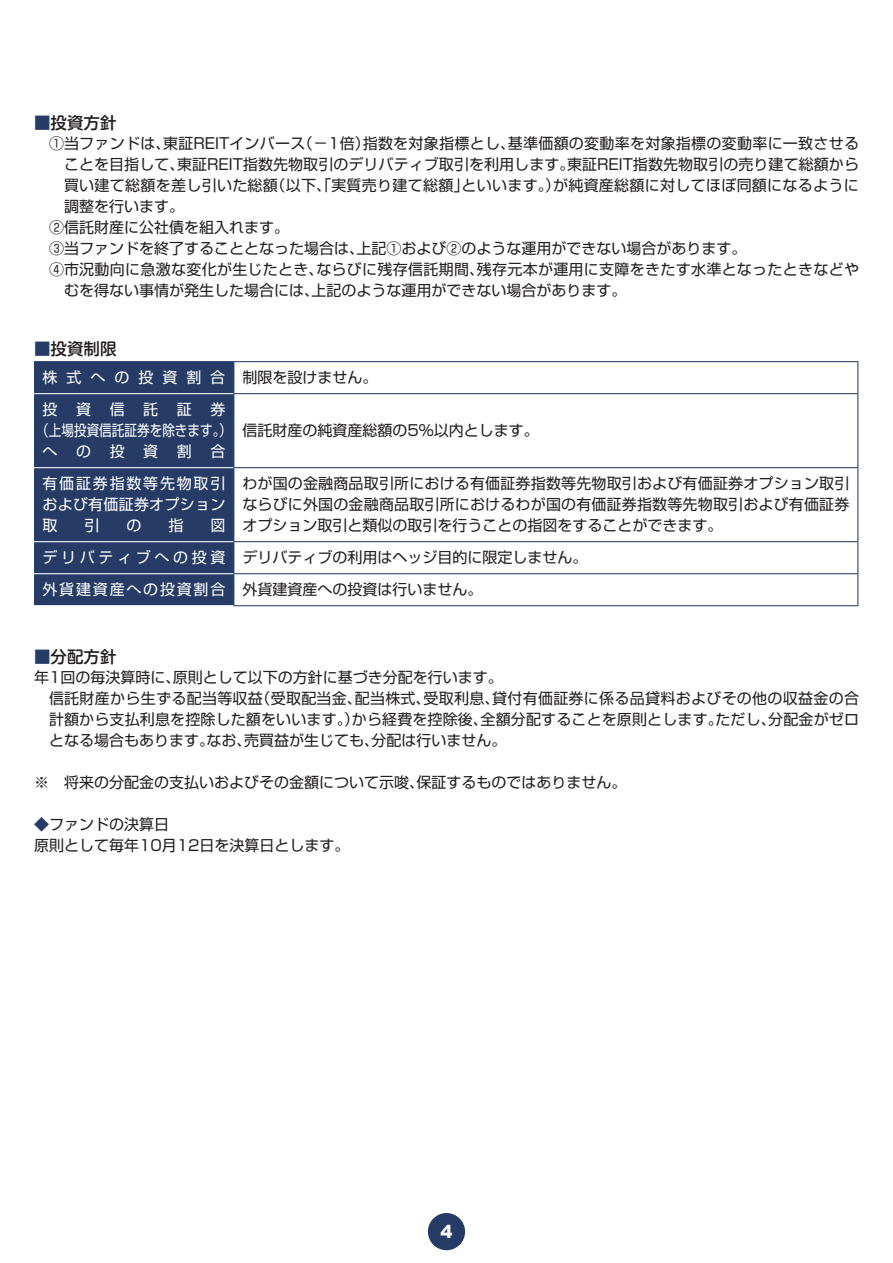
<style>
.page{position:relative;width:893px;height:1263px;background:#fff}
.page>*{position:absolute;margin:0;border:0;box-sizing:border-box;transform-origin:0 0}
.t1{font:900 18px "Arial";color:#fff}
.t2{font:500 16.5px "Shin M Go Pro";color:#231f20}
.t3{font:15px/21px "Shin Go Pro";color:#231f20}
.t4{font:15px "Shin Go Pro";letter-spacing:.02em;color:#231f20}
.t5{font:15px/21px "Shin Go Pro";letter-spacing:.015em;color:#fff;text-align:justify}
.t6{font:15px/32px "Shin Go Pro";letter-spacing:.6em;color:#fff}
.t7{font:15px/21px "Shin Go Pro";letter-spacing:.015em;color:#fff;text-align:center;scale:.84 1}
.s1{color:#263c67}
.s2{color:#231f20}
.s3{color:#fff}
</style>
<div class="page">
<div style="left:428px;top:1213px;width:37px;height:37px;background:#263c67;border-radius:50%"></div>
<div style="left:34px;top:362px;width:199px;height:243px;background:#263c67"></div>
<hr style="left:34px;top:361px;width:200px;height:1px;background:#263c67">
<hr style="left:234px;top:361px;width:624px;height:1px;background:#263c67">
<hr style="left:233px;top:362px;width:1px;height:31px;background:#263c67">
<hr style="left:857px;top:362px;width:1px;height:31px;background:#263c67">
<hr style="left:233px;top:393px;width:625px;height:1px;background:#263c67">
<hr style="left:233px;top:394px;width:1px;height:73px;background:#263c67">
<hr style="left:857px;top:394px;width:1px;height:73px;background:#263c67">
<hr style="left:233px;top:467px;width:625px;height:1px;background:#263c67">
<hr style="left:233px;top:468px;width:1px;height:73px;background:#263c67">
<hr style="left:857px;top:468px;width:1px;height:73px;background:#263c67">
<hr style="left:233px;top:541px;width:625px;height:1px;background:#263c67">
<hr style="left:233px;top:542px;width:1px;height:31px;background:#263c67">
<hr style="left:857px;top:542px;width:1px;height:31px;background:#263c67">
<hr style="left:233px;top:573px;width:625px;height:1px;background:#263c67">
<hr style="left:233px;top:574px;width:1px;height:31px;background:#263c67">
<hr style="left:857px;top:574px;width:1px;height:31px;background:#263c67">
<hr style="left:233px;top:605px;width:625px;height:1px;background:#263c67">
<hr style="left:34px;top:393px;width:199px;height:1px;background:#fff">
<hr style="left:34px;top:467px;width:199px;height:1px;background:#fff">
<hr style="left:34px;top:541px;width:199px;height:1px;background:#fff">
<hr style="left:34px;top:573px;width:199px;height:1px;background:#fff">
<p class="t2" style="left:34px;top:110px;width:84px"><span class="s1">■</span>投資方針</p>
<p class="t4" style="left:49px;top:131px;width:812px">①当ファンドは、東証REITインバース（－1倍）指数を対象指標とし、基準価額の変動率を対象指標の変動率に一致させる</p>
<p class="t3" style="left:64px;top:152px;width:796px">ことを目指して、東証REIT指数先物取引のデリバティブ取引を利用します。東証REIT指数先物取引の売り建て総額から</p>
<p class="t4" style="left:64px;top:173px;width:796px">買い建て総額を差し引いた総額（以下、「実質売り建て総額」といいます。）が純資産総額に対してほぼ同額になるように</p>
<p class="t3" style="left:64px;top:194px;width:121px">調整を行います。</p>
<p class="t3" style="left:49px;top:215px;width:241px">②信託財産に公社債を組入れます。</p>
<p class="t3" style="left:49px;top:236px;width:699px">③当ファンドを終了することとなった場合は、上記①および②のような運用ができない場合があります。</p>
<p class="t4" style="left:49px;top:257px;width:811px">④市況動向に急激な変化が生じたとき、ならびに残存信託期間、残存元本が運用に支障をきたす水準となったときなどや</p>
<p class="t3" style="left:64px;top:278px;width:564px">むを得ない事情が発生した場合には、上記のような運用ができない場合があります。</p>
<p class="t2" style="left:34px;top:335px;width:84px"><span class="s1">■</span>投資制限</p>
<p class="t6" style="left:43px;top:360px;width:336px">株式への投資割合 <span class="s2">制限を設けません。</span>投資信託証券</p>
<p class="t7" style="left:36px;top:418px;width:234px">（上場投資信託証券を除きます。）への投資割合</p>
<p class="t3" style="left:242px;top:418px;width:298px">信託財産の純資産総額の5％以内とします。</p>
<p class="t5" style="left:43px;top:471px;width:184px">有価証券指数等先物取引および有価証券オプション取</p>
<p class="t3" style="left:242px;top:471px;width:609px;text-align:justify">わが国の金融商品取引所における有価証券指数等先物取引および有価証券オプション取引ならびに外国の金融商品取引所におけるわが国の有価証券指数等先物取引および有価証券オプション取引と類似の取引を行うことの指図をすることができます。</p>
<p class="t3" style="left:43px;top:540px;width:546px;line-height:32px"><span class="s3">デリバティブへの投資</span> デリバティブの利用はヘッジ目的に限定しません。<span class="s3">外貨建資産への投資割合</span> 外貨建資産への投資は行いません。</p>
<p class="t5" style="left:84px;top:513px;width:16px">引</p>
<p class="t5" style="left:126px;top:513px;width:16px">の</p>
<p class="t5" style="left:168px;top:513px;width:16px">指</p>
<p class="t5" style="left:210px;top:513px;width:16px">図</p>
<p class="t2" style="left:34px;top:644px;width:84px"><span class="s1">■</span>分配方針</p>
<p class="t3" style="left:49px;top:665px;width:811px;text-indent:-15px">年1回の毎決算時に、原則として以下の方針に基づき分配を行います。<br>信託財産から生ずる配当等収益（受取配当金、配当株式、受取利息、貸付有価証券に係る品貸料およびその他の収益金の合計額から支払利息を控除した額をいいます。）から経費を控除後、全額分配することを原則とします。ただし、分配金がゼロとなる場合もあります。なお、売買益が生じても、分配は行いません。</p>
<p class="t3" style="left:34px;top:770px;width:594px">※　将来の分配金の支払いおよびその金額について示唆、保証するものではありません。</p>
<p class="t3" style="left:34px;top:812px;width:317px"><span class="s1">◆</span>ファンドの決算日<br>原則として毎年10月12日を決算日とします。</p>
<p class="t1" style="left:440px;top:1218px;width:14px">4</p>
</div>
